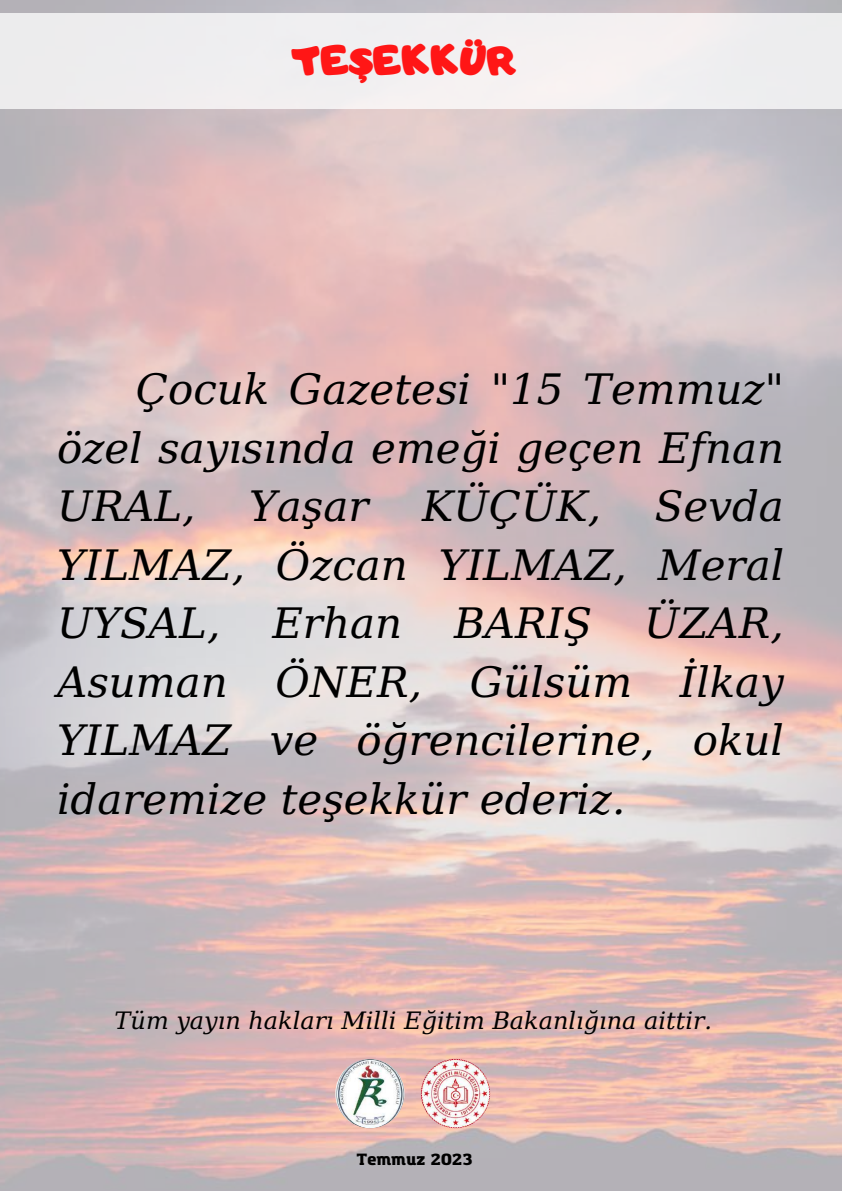
<style>
.page{position:relative;width:842px;height:1191px;background:#fff}
.page>*{position:absolute;margin:0;border:0;box-sizing:border-box;transform-origin:0 0}
.t1{font:italic 42px/58.5px "DejaVu Serif";color:#000;text-align:justify}
.t2{font:39px "CA Generated";color:#ff1616}
.t3{font:italic 24px "DejaVu Serif";color:#000}
.t4{font:900 16px "Amazing Grotesk";color:#000}
</style>
<div class="page">
<img style="left:0;top:0;width:842px;height:1190px">
<div style="left:0;top:14px;width:842px;height:94px;background:#efeff0"></div>
<img style="left:335px;top:1058px;width:70px;height:69px;border-radius:50%">
<img style="left:421px;top:1058px;width:69px;height:69px;border-radius:50%">
<p class="t2" style="left:292px;top:35px;width:227px">TEŞEKKÜR</p>
<p class="t1" style="left:57px;top:360px;width:729px;text-indent:79px">Çocuk Gazetesi "15 Temmuz" özel sayısında emeği geçen Efnan URAL,</p>
<p class="t1" style="left:249px;top:477px;width:121px">Yaşar</p>
<p class="t1" style="left:422px;top:477px;width:180px">KÜÇÜK,</p>
<p class="t1" style="left:57px;top:477px;width:728px;text-indent:598px">Sevda YILMAZ, Özcan YILMAZ, Meral UYSAL, Erhan BARIŞ ÜZAR, Asuman ÖNER, Gülsüm İlkay YILMAZ ve öğrencilerine, okul idaremize teşekkür ederiz.</p>
<p class="t3" style="left:115px;top:1006px;width:599px">Tüm yayın hakları Milli Eğitim Bakanlığına aittir.</p>
<p class="t4" style="left:357px;top:1152px;width:118px">Temmuz 2023</p>
</div>
